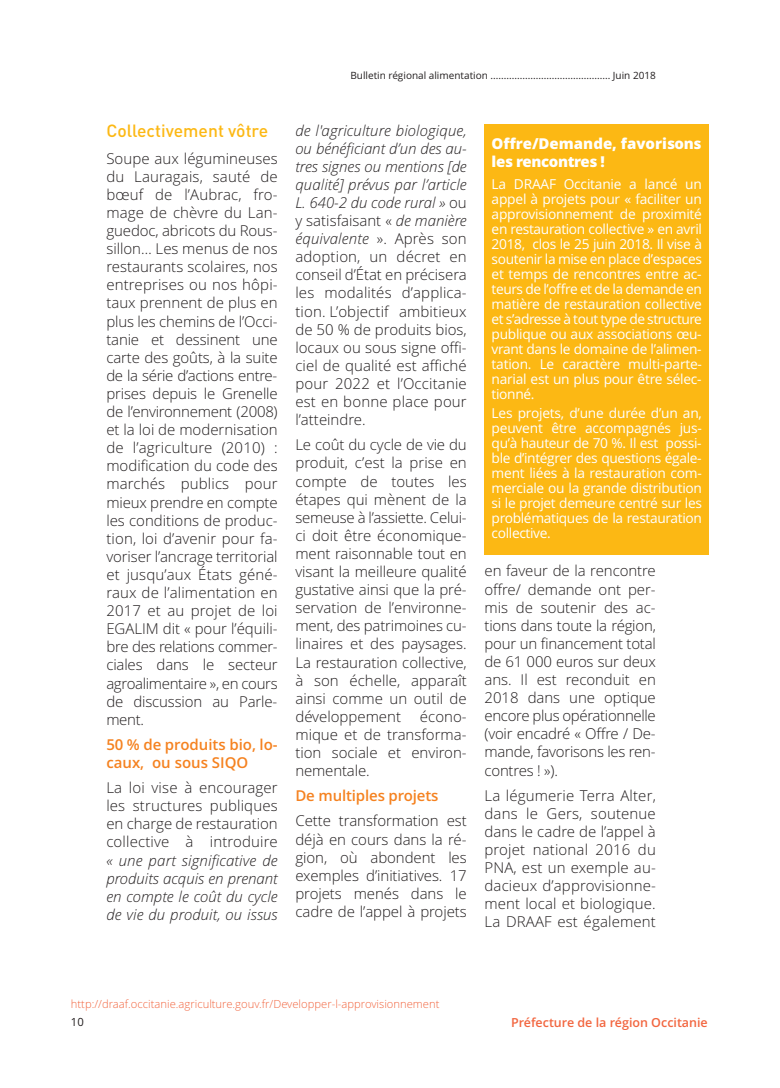
<style>
.page{position:relative;width:780px;height:1088px;background:#fff}
.page>*{position:absolute;margin:0;border:0;box-sizing:border-box;transform-origin:0 0}
.t1{font:500 17.5px "DINOT";color:#fcb814}
.t2{font:300 15px/18.1px "Open Sans";color:#231f20;text-align:justify}
.t3{font:italic 300 15px/18.1px "Open Sans";color:#231f20;text-align:justify}
.t4{font:600 15px/18.1px "Open Sans";color:#f58220}
.t5{font:800 15px/18.1px "Open Sans";letter-spacing:-.02em;color:#fff}
.t6{font:13.75px/15px "Open Sans";letter-spacing:-.025em;color:#fff;text-align:justify}
.t7{font:600 12.5px "Open Sans";color:#f26640}
.t8{font:300 11.25px "Open Sans";color:#f26640}
.t9{font:11.25px "Open Sans";color:#231f20}
.t10{font:10px "Open Sans";color:#231f20}
.s1{font-style:italic}
</style>
<div class="page">
<div style="left:484px;top:124px;width:225px;height:431px;background:#fcb814"></div>
<p class="t10" style="left:350px;top:69px;width:307px">Bulletin régional alimentation ............................................. Juin 2018</p>
<p class="t1" style="left:106px;top:125px;width:163px">Collectivement vôtre</p>
<p class="t2" style="left:106px;top:149px;width:173px">Soupe aux légumineuses du Lauragais, sauté de bœuf de l’Aubrac, fro&shy;mage de chèvre du Lan&shy;guedoc, abricots du Rous&shy;sillon… Les menus de nos restaurants scolaires, nos entreprises ou nos hôpi&shy;taux prennent de plus en plus les chemins de l’Occi&shy;tanie et dessinent une carte des goûts, à la suite de la série d’actions entre&shy;prises depuis le Grenelle de l’environnement (2008) et la loi de modernisation de l’agriculture (2010) : modification du code des marchés publics pour mieux prendre en compte les conditions de produc&shy;tion, loi d’avenir pour fa&shy;voriser l’ancrage territorial et jusqu’aux États géné&shy;raux de l’alimentation en 2017 et au projet de loi EGALIM dit « pour l’équili&shy;bre des relations commer&shy;ciales dans le secteur agroalimentaire », en cours de discussion au Parle&shy;ment.</p>
<p class="t4" style="left:106px;top:736px;width:173px">50 % de produits bio, lo&shy;caux, ou sous SIQO</p>
<p class="t2" style="left:106px;top:779px;width:173px">La loi vise à encourager les structures publiques en charge de restauration collective à introduire</p>
<p class="t3" style="left:106px;top:851px;width:173px">« une part significative de produits acquis en prenant en compte le coût du cycle de vie du produit, ou issus</p>
<p class="t2" style="left:295px;top:121px;width:173px"><span class="s1">de l'agriculture biologique, ou bénéficiant d’un des au&shy;tres signes ou mentions [de qualité] prévus par l’article L. 640-2 du code rural »</span> ou y satisfaisant « <span class="s1">de manière équivalente</span> ». Après son adoption, un décret en conseil d’État en précisera les modalités d’applica&shy;tion. L’objectif ambitieux de 50 % de produits bios, locaux ou sous signe offi&shy;ciel de qualité est affiché pour 2022 et l’Occitanie est en bonne place pour l’atteindre.</p>
<p class="t2" style="left:295px;top:436px;width:173px">Le coût du cycle de vie du produit, c’est la prise en compte de toutes les étapes qui mènent de la semeuse à l’assiette. Celui&shy;ci doit être économique&shy;ment raisonnable tout en visant la meilleure qualité gustative ainsi que la pré&shy;servation de l’environne&shy;ment, des patrimoines cu&shy;linaires et des paysages.<br>La restauration collective, à son échelle, apparaît ainsi comme un outil de développement</p>
<p class="t2" style="left:295px;top:707px;width:173px;text-indent:124px">écono&shy;mique et de transforma&shy;tion sociale et environ&shy;nementale.</p>
<p class="t4" style="left:295px;top:787px;width:144px">De multiples projets</p>
<p class="t2" style="left:295px;top:812px;width:173px">Cette transformation est déjà en cours dans la ré&shy;gion, où abondent les exemples d’initiatives. 17 projets menés dans le cadre de l’appel à projets</p>
<p class="t5" style="left:491px;top:135px;width:211px">Offre/Demande, favorisons les rencontres !</p>
<p class="t6" style="left:491px;top:177px;width:212px">la DrAAF Occitanie a lancé un appel à projets pour « faciliter un approvisionnement de proximité en restauration collective » en avril 2018, clos le 25 juin 2018. il vise à soutenir la mise en place d’espaces et temps de rencontres entre ac&shy;teurs de l’offre et de la demande en matière de restauration collective et s’adresse à tout type de structure publique ou aux associations œu&shy;vrant dans le domaine de l’alimen&shy;tation. le caractère multi-parte&shy;narial est un plus pour être sélec&shy;tionné.</p>
<p class="t6" style="left:491px;top:406px;width:212px">les projets, d’une durée d’un an, peuvent être accompagnés jus&shy;qu’à hauteur de 70 %. il est possi&shy;ble d’intégrer des questions égale&shy;ment liées à la restauration com&shy;merciale ou la grande distribution si le projet demeure centré sur les problématiques de la restauration collective.</p>
<p class="t2" style="left:484px;top:562px;width:173px">en faveur de la rencontre offre/ demande ont per&shy;mis de soutenir des ac&shy;tions dans toute la région, pour un financement total de 61 000 euros sur deux ans. Il est reconduit en 2018 dans une optique encore plus opérationnelle (voir encadré « Offre / De&shy;mande, favorisons les ren&shy;contres ! »).</p>
<p class="t2" style="left:484px;top:786px;width:173px">La légumerie Terra Alter, dans le Gers, soutenue dans le cadre de l’appel à projet national 2016 du PNA, est un exemple au&shy;dacieux d’approvisionne&shy;ment local et biologique.<br>La DRAAF est également</p>
<p class="t8" style="left:71px;top:997px;width:370px">http://draaf.occitanie.agriculture.gouv.fr/Developper-l-approvisionnement</p>
<p class="t9" style="left:71px;top:1015px;width:14px">10</p>
<p class="t7" style="left:511px;top:1015px;width:198px">Préfecture de la région Occitanie</p>
</div>
